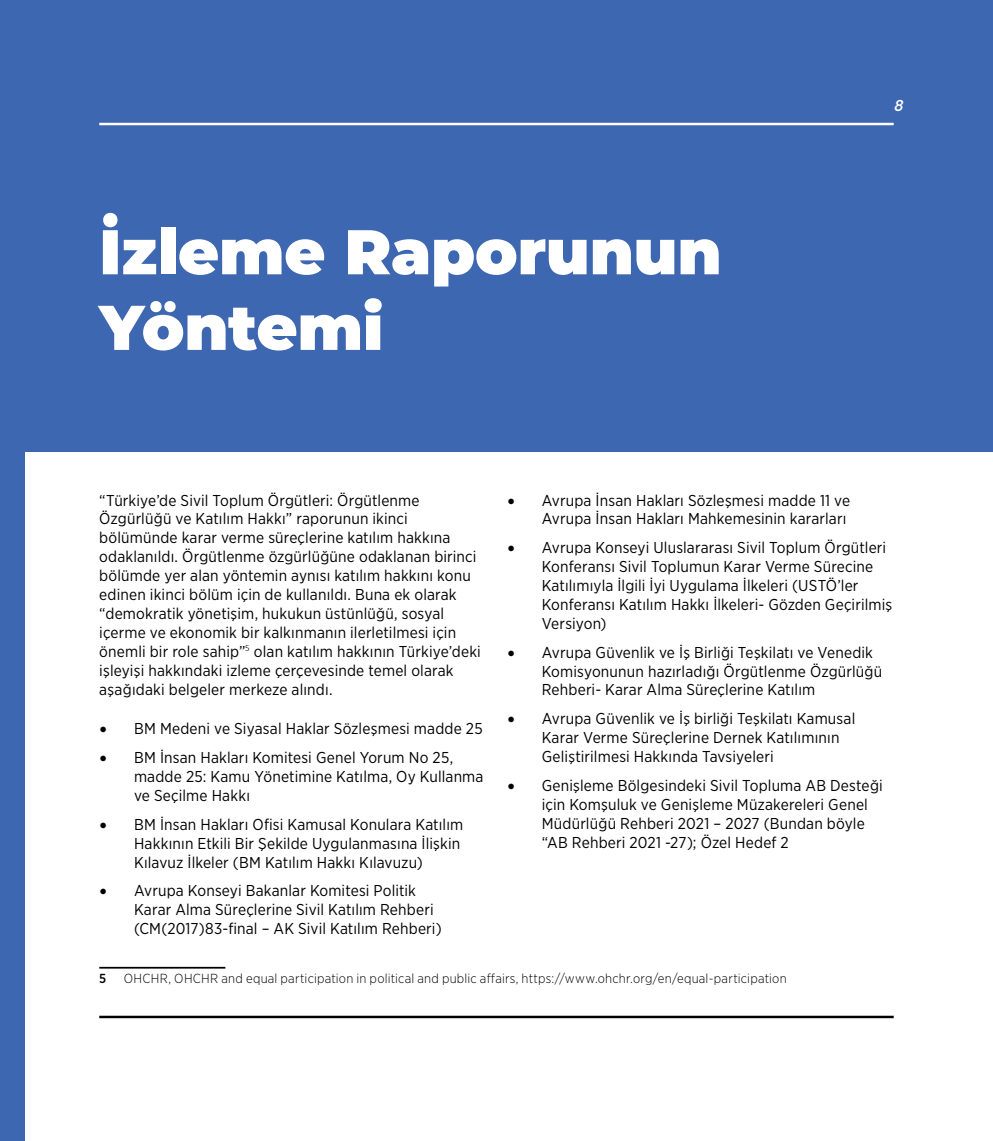
<style>
.page{position:relative;width:993px;height:1141px;background:#fff}
.page>*{position:absolute;margin:0;border:0;box-sizing:border-box;transform-origin:0 0}
.t1{font:900 63px/75.6px "Montserrat";letter-spacing:-.005em;color:#fff}
.t2{font:15.75px/18.9px "Gotham Narrow";letter-spacing:.01em;color:#000}
.t3{font:italic 600 15.75px "Raleway";color:#fff}
.t4{font:300 13.12px "Gotham Narrow";letter-spacing:.015em;color:#000}
.t5{font:500 13.12px "Gotham Narrow";color:#000}
.s1{font-family:"Minion Pro";font-size:21px}
</style>
<div class="page">
<hr style="left:99px;top:1016px;width:794px;height:2px;background:#000">
<div style="left:0;top:0;width:25px;height:1141px;background:#3e67b1"></div>
<div style="left:0;top:0;width:992px;height:451px;background:#3e67b1"></div>
<hr style="left:99px;top:967px;width:126px;height:2px;background:#000">
<hr style="left:99px;top:123px;width:794px;height:2px;background:#fff">
<h1 class="t1" style="left:99px;top:210px;width:623px">İzleme Raporunun<br>Yöntemi</h1>
<p class="t3" style="left:894px;top:97px;width:11px">8</p>
<p class="t2" style="left:99px;top:490px;width:383px">“Türkiye’de Sivil Toplum Örgütleri: Örgütlenme Özgürlüğü ve Katılım Hakkı” raporunun ikinci bölümünde karar verme süreçlerine katılım hakkına odaklanıldı. Örgütlenme özgürlüğüne odaklanan birinci bölümde yer alan yöntemin aynısı katılım hakkını konu edinen ikinci bölüm için de kullanıldı. Buna ek olarak “demokratik yönetişim, hukukun üstünlüğü, sosyal içerme ve ekonomik bir kalkınmanın ilerletilmesi için önemli bir role sahip”<sup>5</sup> olan katılım hakkının Türkiye’deki işleyişi hakkındaki izleme çerçevesinde temel olarak aşağıdaki belgeler merkeze alındı.</p>
<p class="t2" style="left:99px;top:719px;width:385px"><span class="s1">•</span> BM Medeni ve Siyasal Haklar Sözleşmesi madde 25</p>
<p class="t2" style="left:134px;top:748px;width:351px;text-indent:-35px"><span class="s1">•</span> BM İnsan Hakları Komitesi Genel Yorum No 25, madde 25: Kamu Yönetimine Katılma, Oy Kullanma ve Seçilme Hakkı</p>
<p class="t2" style="left:134px;top:815px;width:330px;text-indent:-35px"><span class="s1">•</span> BM İnsan Hakları Ofisi Kamusal Konulara Katılım<br>Hakkının Etkili Bir Şekilde Uygulanmasına İlişkin<br>Kılavuz İlkeler (BM Katılım Hakkı Kılavuzu)</p>
<p class="t2" style="left:134px;top:881px;width:309px;text-indent:-35px"><span class="s1">•</span> Avrupa Konseyi Bakanlar Komitesi Politik<br>Karar Alma Süreçlerine Sivil Katılım Rehberi (CM(2017)83-final – AK Sivil Katılım Rehberi)</p>
<p class="t5" style="left:99px;top:971px;width:9px">5</p>
<p class="t4" style="left:124px;top:971px;width:664px">OHCHR, OHCHR and equal participation in political and public affairs, https://www.ohchr.org/en/equal-participation</p>
<p class="t2" style="left:507px;top:490px;width:344px;text-align:right"><span class="s1">•</span> Avrupa İnsan Hakları Sözleşmesi madde 11 ve<br>Avrupa İnsan Hakları Mahkemesinin kararları</p>
<p class="t2" style="left:541px;top:538px;width:352px;text-indent:-35px"><span class="s1">•</span> Avrupa Konseyi Uluslararası Sivil Toplum Örgütleri Konferansı Sivil Toplumun Karar Verme Sürecine Katılımıyla İlgili İyi Uygulama İlkeleri (USTÖ’ler Konferansı Katılım Hakkı İlkeleri- Gözden Geçirilmiş Versiyon)</p>
<p class="t2" style="left:541px;top:642px;width:342px;text-indent:-35px"><span class="s1">•</span> Avrupa Güvenlik ve İş Birliği Teşkilatı ve Venedik<br>Komisyonunun hazırladığı Örgütlenme Özgürlüğü<br>Rehberi- Karar Alma Süreçlerine Katılım</p>
<p class="t2" style="left:541px;top:709px;width:315px;text-indent:-35px"><span class="s1">•</span> Avrupa Güvenlik ve İş birliği Teşkilatı Kamusal<br>Karar Verme Süreçlerine Dernek Katılımının<br>Geliştirilmesi Hakkında Tavsiyeleri</p>
<p class="t2" style="left:541px;top:776px;width:342px;text-indent:-35px"><span class="s1">•</span> Genişleme Bölgesindeki Sivil Topluma AB Desteği için Komşuluk ve Genişleme Müzakereleri Genel Müdürlüğü Rehberi 2021 – 2027 (Bundan böyle “AB Rehberi 2021 -27); Özel Hedef 2</p>
</div>
